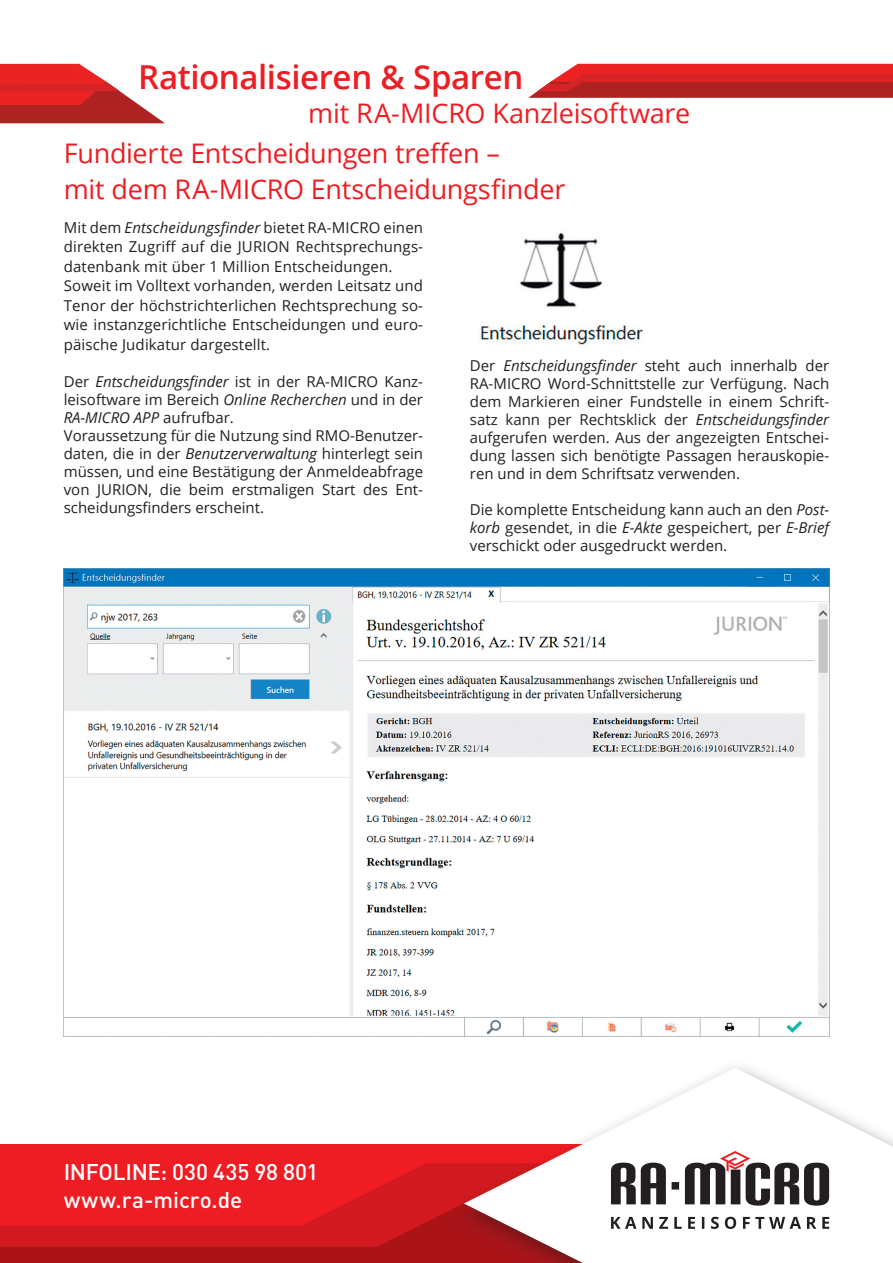
<style>
.page{position:relative;width:893px;height:1263px;background:#fff}
.page>*{position:absolute;margin:0;border:0;box-sizing:border-box;transform-origin:0 0}
.t1{font:600 33px "Open Sans";letter-spacing:-.015em;color:#ee1d23}
.t2{font:27px/36px "Open Sans";letter-spacing:-.01em;color:#ee1d23}
.t3{font:500 22.5px/28px "DIN";letter-spacing:-.005em;color:#fff}
.t4{font:15px/18px "Open Sans";color:#231f20}
.s1{font-style:italic}
</style>
<div class="page">
<div style="left:0;top:1145px;width:748px;height:118px;background:#ee1d23"></div>
<div style="left:452px;top:1058px;width:441px;height:205px;background:#fff"></div>
<svg style="left:464px;top:1068px;width:429px;height:161px"></svg>
<div style="left:858px;top:1201px;width:35px;height:62px;background:#fff"></div>
<svg style="left:0;top:1151px;width:829px;height:112px"></svg>
<svg style="left:0;top:64px;width:165px;height:59px"></svg>
<svg style="left:528px;top:64px;width:365px;height:34px"></svg>
<img style="left:64px;top:569px;width:765px;height:467px">
<img style="left:480px;top:232px;width:164px;height:113px">
<h1 class="t1" style="left:138px;top:54px;width:387px">Rationalisieren &amp; Sparen</h1>
<h2 class="t2" style="left:308px;top:94px;width:384px">mit RA-MICRO Kanzleisoftware</h2>
<h2 class="t2" style="left:64px;top:135px;width:503px">Fundierte Entscheidungen treffen –<br>mit dem RA-MICRO Entscheidungsfinder</h2>
<p class="t4" style="left:64px;top:217px;width:361px;line-height:19.5px">Mit dem <span class="s1">Entscheidungsfinder</span> bietet RA-MICRO einen direkten Zugriff auf die JURION Rechtsprechungs&shy;datenbank mit über 1 Million Entscheidungen.<br>Soweit im Volltext vorhanden, werden Leitsatz und Tenor der höchstrichterlichen Rechtsprechung so&shy;wie instanzgerichtliche Entscheidungen und euro&shy;päische Judikatur dargestellt.</p>
<p class="t4" style="left:64px;top:372px;width:361px">Der <span class="s1">Entscheidungsfinder</span> ist in der RA-MICRO Kanz&shy;leisoftware im Bereich <span class="s1">Online Recherchen</span> und in der <span class="s1">RA‑MICRO APP</span> aufrufbar.<br>Voraussetzung für die Nutzung sind RMO-Benutzer&shy;daten, die in der <span class="s1">Benutzerverwaltung</span> hinterlegt sein müssen, und eine Bestätigung der Anmeldeabfrage von JURION, die beim erstmaligen Start des Ent&shy;scheidungsfinders erscheint.</p>
<p class="t4" style="left:470px;top:356px;width:361px;text-align:justify">Der <span class="s1">Entscheidungsfinder</span> steht auch innerhalb der RA-MICRO Word-Schnittstelle zur Verfügung. Nach dem Markieren einer Fundstelle in einem Schrift&shy;satz kann per Rechtsklick der <span class="s1">Entscheidungsfinder </span>aufgerufen werden. Aus der angezeigten Entschei&shy;dung lassen sich benötigte Passagen herauskopie&shy;ren und in dem Schriftsatz verwenden.</p>
<p class="t4" style="left:470px;top:500px;width:361px;text-align:justify">Die komplette Entscheidung kann auch an den <span class="s1">Post‑ korb</span> gesendet, in die <span class="s1">E-Akte</span> gespeichert, per <span class="s1">E‑Brief </span>verschickt oder ausgedruckt werden.</p>
<h3 class="t3" style="left:64px;top:1156px;width:256px">INFOLINE: 030 435 98 801 www.ra-micro.de</h3>
</div>
